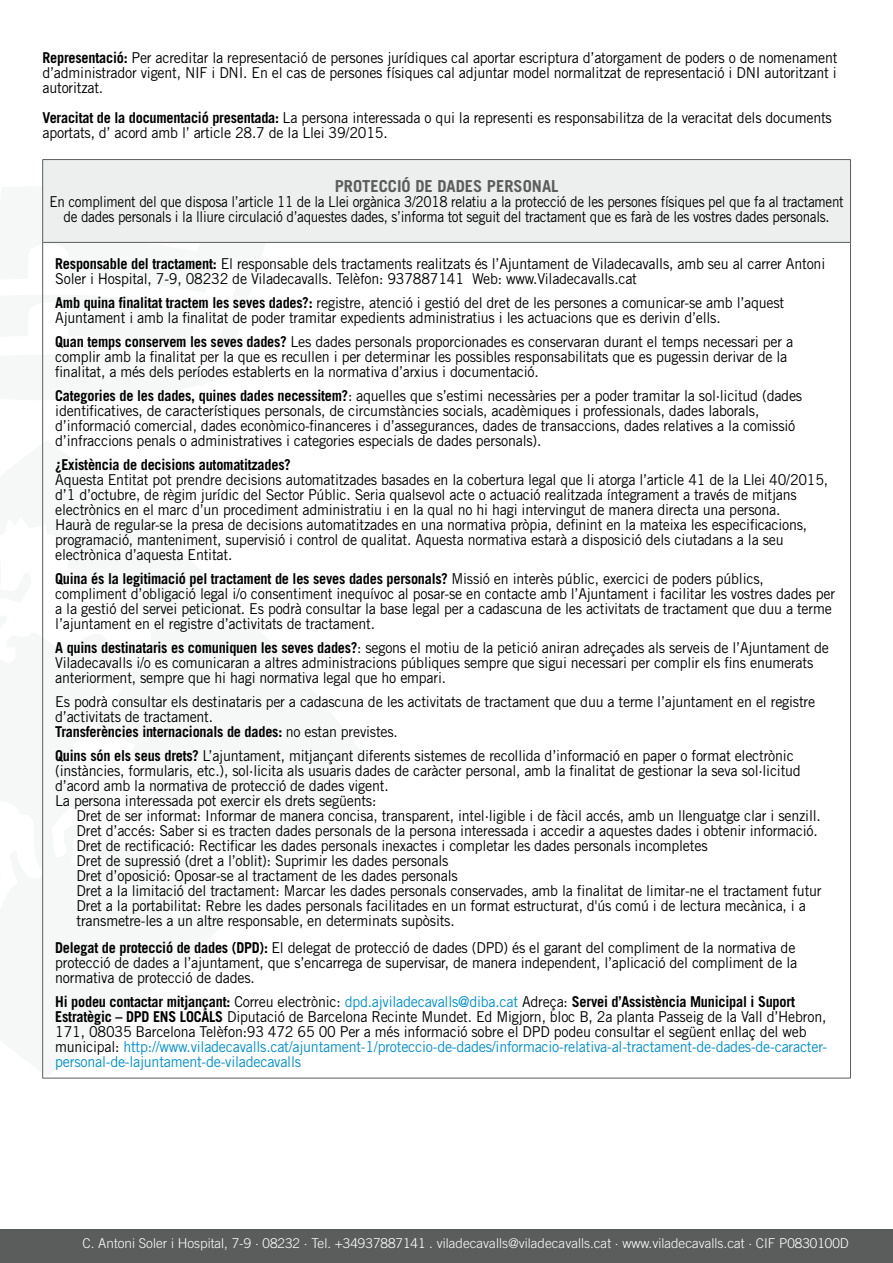
<style>
.page{position:relative;width:893px;height:1263px;background:#fff}
.page>*{position:absolute;margin:0;border:0;box-sizing:border-box;transform-origin:0 0}
.t1{font:700 16.5px "Trade Gothic";color:#5b5c5c}
.t2{font:15px/15px "Trade Gothic";letter-spacing:-.015em;color:#000;scale:.95 1}
.t3{font:15px/15px "Trade Gothic";letter-spacing:-.015em;color:#000;text-align:center;scale:.9 1}
.t4{font:700 15px "Trade Gothic";letter-spacing:-.015em;color:#000;scale:.95 1}
.t5{font:300 13.5px "Trade Gothic";color:#fff}
.s1{font-weight:700}
.s2{color:#0090d3}
</style>
<div class="page">
<div style="left:0;top:1229px;width:893px;height:34px;background:#5b5c5c"></div>
<div style="left:43px;top:160px;width:807px;height:82px;background:#edeeee"></div>
<hr style="left:850px;top:160px;width:1px;height:82px;background:#5b5c5c">
<hr style="left:850px;top:242px;width:1px;height:836px;background:#5b5c5c">
<hr style="left:43px;top:1078px;width:808px;height:1px;background:#5b5c5c">
<hr style="left:43px;top:159px;width:808px;height:1px;background:#5b5c5c">
<hr style="left:42px;top:160px;width:1px;height:82px;background:#5b5c5c">
<hr style="left:43px;top:242px;width:807px;height:1px;background:#5b5c5c">
<hr style="left:42px;top:243px;width:1px;height:835px;background:#5b5c5c">
<p class="t2" style="left:43px;top:50px;width:838px;text-align:justify"><span class="s1">Representació:</span> Per acreditar la representació de persones jurídiques cal aportar escriptura d’atorgament de poders o de nomenament d’administrador vigent, NIF i DNI. En el cas de persones físiques cal adjuntar model normalitzat de representació i DNI autoritzant i autoritzat.</p>
<p class="t2" style="left:43px;top:110px;width:832px"><span class="s1">Veracitat de la documentació presentada:</span> La persona interessada o qui la representi es responsabilitza de la veracitat dels documents aportats, d’ acord amb l’ article 28.7 de la Llei 39/2015.</p>
<p class="t1" style="left:335px;top:176px;width:225px">PROTECCIÓ DE DADES PERSONAL</p>
<p class="t3" style="left:49px;top:194px;width:884px">En compliment del que disposa l’article 11 de la Llei orgànica 3/2018 relatiu a la protecció de les persones físiques pel que fa al tractament de dades personals i la lliure circulació d’aquestes dades, s’informa tot seguit del tractament que es farà de les vostres dades personals.</p>
<p class="t2" style="left:55px;top:256px;width:812px"><span class="s1">Responsable del tractament:</span> El responsable dels tractaments realitzats és l’Ajuntament de Viladecavalls, amb seu al carrer Antoni<br>Soler i Hospital, 7-9, 08232 de Viladecavalls. Telèfon: 937887141 Web: www.Viladecavalls.cat</p>
<p class="t2" style="left:55px;top:295px;width:769px"><span class="s1">Amb quina finalitat tractem les seves dades?:</span> registre, atenció i gestió del dret de les persones a comunicar-se amb l’aquest<br>Ajuntament i amb la finalitat de poder tramitar expedients administratius i les actuacions que es derivin d’ells.</p>
<p class="t2" style="left:55px;top:334px;width:778px"><span class="s1">Quan temps conservem les seves dades?</span> Les dades personals proporcionades es conservaran durant el temps necessari per a complir amb la finalitat per la que es recullen i per determinar les possibles responsabilitats que es pugessin derivar de la finalitat, a més dels períodes establerts en la normativa d’arxius i documentació.</p>
<p class="t2" style="left:55px;top:388px;width:788px"><span class="s1">Categories de les dades, quines dades necessitem?</span>: aquelles que s’estimi necessàries per a poder tramitar la sol·licitud (dades identificatives, de característiques personals, de circumstàncies socials, acadèmiques i professionals, dades laborals, d’informació comercial, dades econòmico-financeres i d’assegurances, dades de transaccions, dades relatives a la comissió d’infraccions penals o administratives i categories especials de dades personals).</p>
<p class="t4" style="left:55px;top:455px;width:249px">¿Existència de decisions automatitzades?</p>
<p class="t2" style="left:55px;top:472px;width:815px">Aquesta Entitat pot prendre decisions automatitzades basades en la cobertura legal que li atorga l’article 41 de la Llei 40/2015, d’1 d’octubre, de règim jurídic del Sector Públic. Seria qualsevol acte o actuació realitzada íntegrament a través de mitjans electrònics en el marc d’un procediment administratiu i en la qual no hi hagi intervingut de manera directa una persona.<br>Haurà de regular-se la presa de decisions automatitzades en una normativa pròpia, definint en la mateixa les especificacions, programació, manteniment, supervisió i control de qualitat. Aquesta normativa estarà a disposició dels ciutadans a la seu electrònica d’aquesta Entitat.</p>
<p class="t2" style="left:55px;top:571px;width:822px"><span class="s1">Quina és la legitimació pel tractament de les seves dades personals?</span> Missió en interès públic, exercici de poders públics, compliment d’obligació legal i/o consentiment inequívoc al posar-se en contacte amb l’Ajuntament i facilitar les vostres dades per a la gestió del servei peticionat. Es podrà consultar la base legal per a cadascuna de les activitats de tractament que duu a terme l’ajuntament en el registre d’activitats de tractament.</p>
<p class="t2" style="left:55px;top:640px;width:816px"><span class="s1">A quins destinataris es comuniquen les seves dades?</span>: segons el motiu de la petició aniran adreçades als serveis de l’Ajuntament de<br>Viladecavalls i/o es comunicaran a altres administracions públiques sempre que sigui necessari per complir els fins enumerats anteriorment, sempre que hi hagi normativa legal que ho empari.</p>
<p class="t2" style="left:55px;top:694px;width:801px">Es podrà consultar els destinataris per a cadascuna de les activitats de tractament que duu a terme l’ajuntament en el registre d’activitats de tractament.<br><span class="s1">Transferències internacionals de dades:</span> no estan previstes.</p>
<p class="t2" style="left:55px;top:748px;width:786px"><span class="s1">Quins són els seus drets?</span> L’ajuntament, mitjançant diferents sistemes de recollida d’informació en paper o format electrònic (instàncies, formularis, etc.), sol·licita als usuaris dades de caràcter personal, amb la finalitat de gestionar la seva sol·licitud d’acord amb la normativa de protecció de dades vigent.<br>La persona interessada pot exercir els drets següents:</p>
<p class="t2" style="left:77px;top:808px;width:786px">Dret de ser informat: Informar de manera concisa, transparent, intel·ligible i de fàcil accés, amb un llenguatge clar i senzill.<br>Dret d’accés: Saber si es tracten dades personals de la persona interessada i accedir a aquestes dades i obtenir informació.<br>Dret de rectificació: Rectificar les dades personals inexactes i completar les dades personals incompletes<br>Dret de supressió (dret a l’oblit): Suprimir les dades personals<br>Dret d’oposició: Oposar-se al tractament de les dades personals<br>Dret a la limitació del tractament: Marcar les dades personals conservades, amb la finalitat de limitar-ne el tractament futur Dret a la portabilitat: Rebre les dades personals facilitades en un format estructurat, d'ús comú i de lectura mecànica, i a transmetre-les a un altre responsable, en determinats supòsits.</p>
<p class="t2" style="left:55px;top:940px;width:782px"><span class="s1">Delegat de protecció de dades (DPD):</span> El delegat de protecció de dades (DPD) és el garant del compliment de la normativa de protecció de dades a l’ajuntament, que s’encarrega de supervisar, de manera independent, l’aplicació del compliment de la normativa de protecció de dades.</p>
<p class="t2" style="left:55px;top:994px;width:814px"><span class="s1">Hi podeu contactar mitjançant:</span> Correu electrònic: <span class="s2">dpd.ajviladecavalls@diba.cat</span> Adreça: <span class="s1">Servei d’Assistència Municipal i Suport Estratègic – DPD ENS LOCALS</span> Diputació de Barcelona Recinte Mundet. Ed Migjorn, bloc B, 2a planta Passeig de la Vall d’Hebron, 171, 08035 Barcelona Telèfon:93 472 65 00 Per a més informació sobre el DPD podeu consultar el següent enllaç del web municipal: <span class="s2">http://www.viladecavalls.cat/ajuntament-1/proteccio-de-dades/informacio-relativa-al-tractament-de-dades-de-caracter&shy;personal-de-lajuntament-de-viladecavalls</span></p>
<p class="t5" style="left:83px;top:1235px;width:768px">C. Antoni Soler i Hospital, 7-9 · 08232 · Tel. +34937887141 . viladecavalls@viladecavalls.cat · www.viladecavalls.cat · CIF P0830100D</p>
</div>
